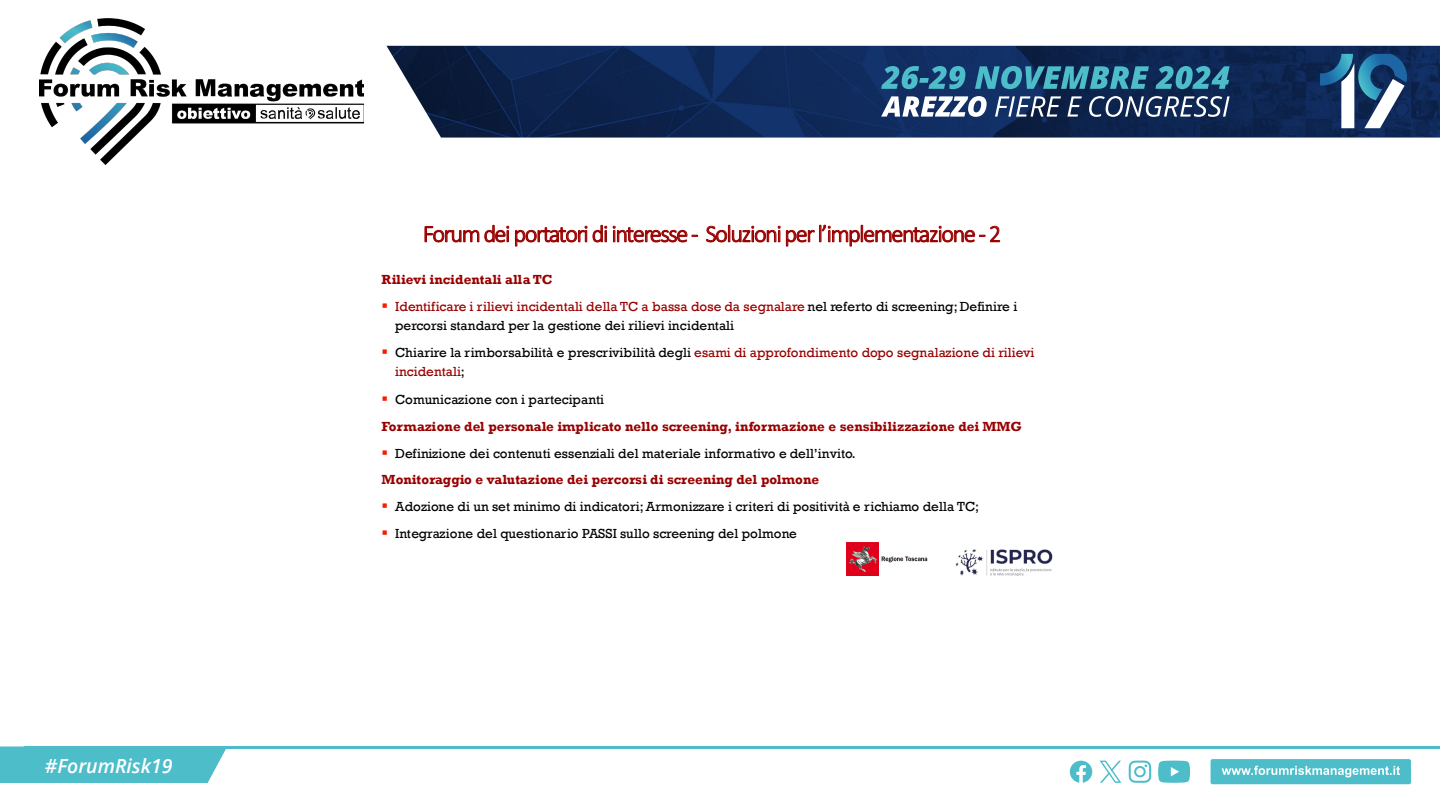
<style>
.page{position:relative;width:1440px;height:810px;background:#fff}
.page>*{position:absolute;margin:0;border:0;box-sizing:border-box;transform-origin:0 0}
.t1{font:300 24.22px "Calibri";letter-spacing:-.055em;color:#900}
.t2{font:italic 600 19.5px "Open Sans";color:#fff}
.t3{font:13.5px/19.1px "Rockwell";color:#000}
.t4{font:700 13.5px/27px "Rockwell";color:#900}
.t5{font:13.5px/19.7px "Rockwell";color:#900}
.s1{color:#f81b02}
.s2{color:#900}
.s3{color:#000}
.s4{font-weight:400;color:#000}
.s5{font-weight:700;color:#900}
</style>
<div class="page">
<img style="left:386px;top:46px;width:1054px;height:92px">
<div style="left:0;top:746px;width:226px;height:37px;background:#4dbdca"></div>
<div style="left:1210px;top:759px;width:201px;height:26px;background:#4dbdca;border-radius:3px"></div>
<div style="left:1210px;top:758px;width:202px;height:27px;border:1px solid #fff;border-radius:3px"></div>
<svg style="left:1222px;top:766px;width:178px;height:11px"></svg>
<hr style="left:24px;top:746px;width:1416px;height:3px;background:#4dbdca">
<svg style="left:881px;top:96px;width:349px;height:21px"></svg>
<svg style="left:1129px;top:761px;width:22px;height:22px"></svg>
<svg style="left:1158px;top:761px;width:32px;height:22px"></svg>
<svg style="left:1070px;top:761px;width:22px;height:22px"></svg>
<svg style="left:1100px;top:761px;width:21px;height:22px"></svg>
<img style="left:40px;top:19px;width:324px;height:145px">
<svg style="left:1320px;top:54px;width:87px;height:74px"></svg>
<svg style="left:881px;top:66px;width:349px;height:23px;background:#307896"></svg>
<img style="left:881px;top:556px;width:47px;height:7px">
<img style="left:846px;top:543px;width:32px;height:32px">
<img style="left:955px;top:549px;width:98px;height:27px">
<h2 class="t2" style="left:45px;top:752px;width:129px">#ForumRisk19</h2>
<h1 class="t1" style="left:423px;top:219px;width:580px">Forum dei portatori di interesse - Soluzioni per l’implementazione - 2</h1>
<p class="t4" style="left:382px;top:266px;width:172px">Rilievi incidentali alla TC</p>
<p class="t3" style="left:395px;top:297px;width:624px;text-indent:-14px"><span class="s1">▪</span> <span class="s2">Identificare i rilievi incidentali della TC a bassa dose da segnalare</span> nel referto di screening; Definire i percorsi standard per la gestione dei rilievi incidentali</p>
<p class="t5" style="left:395px;top:343px;width:641px;text-indent:-14px"><span class="s1">▪</span> <span class="s3">Chiarire la rimborsabilità e prescrivibilità degli</span> esami di approfondimento dopo segnalazione di rilievi incidentali<span class="s3">;</span></p>
<p class="t4" style="left:382px;top:385px;width:642px"><span class="s1">▪</span> <span class="s4">Comunicazione con i partecipanti<br></span>Formazione del personale implicato nello screening, informazione e sensibilizzazione dei MMG</p>
<p class="t3" style="left:382px;top:440px;width:476px;line-height:26.5px"><span class="s1">▪</span> Definizione dei contenuti essenziali del materiale informativo e dell’invito.<br><span class="s5">Monitoraggio e valutazione dei percorsi di screening del polmone</span></p>
<p class="t3" style="left:382px;top:497px;width:599px"><span class="s1">▪</span> Adozione di un set minimo di indicatori; Armonizzare i criteri di positività e richiamo della TC;</p>
<p class="t3" style="left:382px;top:524px;width:417px"><span class="s1">▪</span> Integrazione del questionario PASSI sullo screening del polmone</p>
</div>
